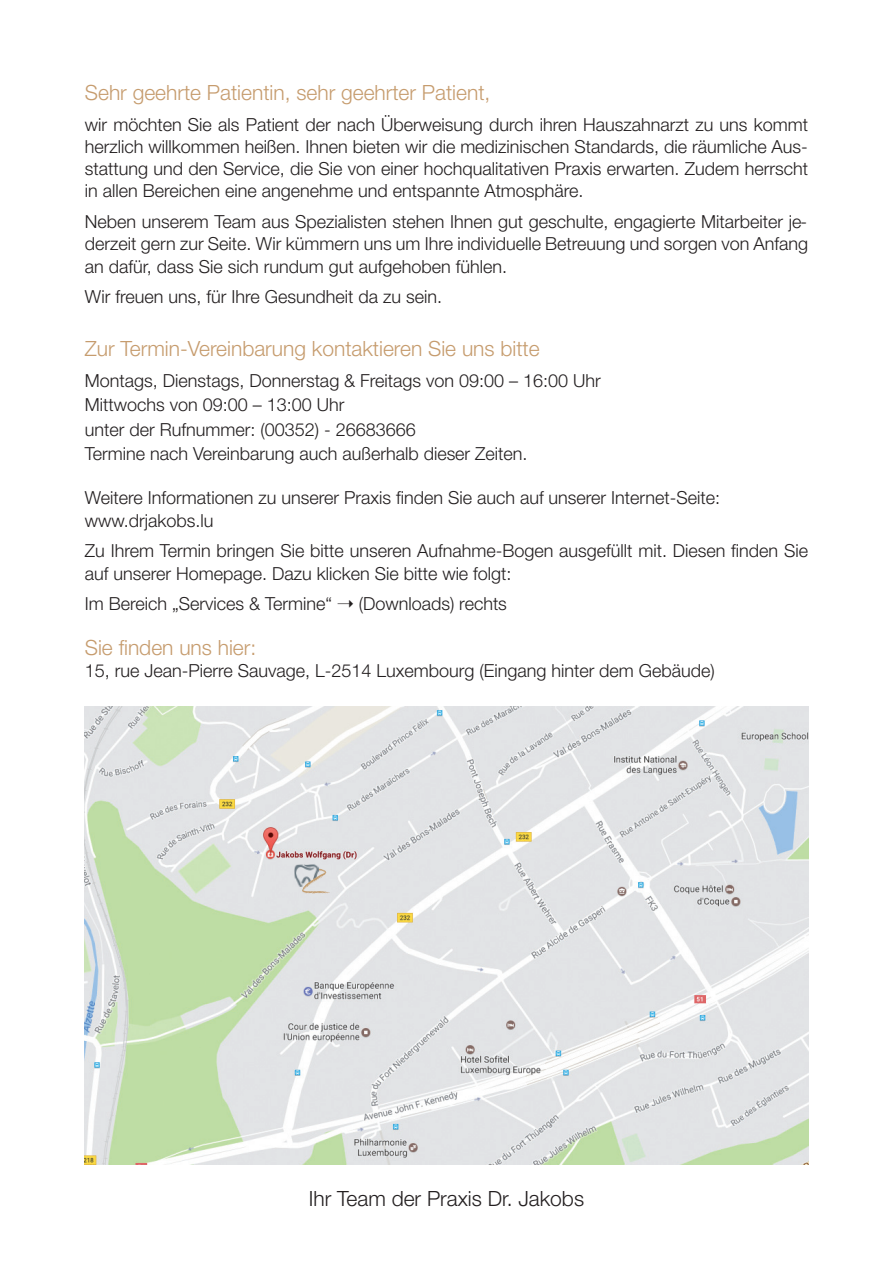
<style>
.page{position:relative;width:893px;height:1263px;background:#fff}
.page>*{position:absolute;margin:0;border:0;box-sizing:border-box;transform-origin:0 0}
.t1{font:300 21px "Helvetica Neue";color:#c69c6e}
.t2{font:300 21px "Helvetica Neue";color:#231f20}
.t3{font:300 18px/22.2px "Helvetica Neue";color:#231f20}
</style>
<div class="page">
<img style="left:85px;top:706px;width:723px;height:459px">
<img style="left:294px;top:864px;width:26px;height:23px">
<img style="left:302px;top:868px;width:27px;height:25px">
<p class="t1" style="left:85px;top:85px;width:407px">Sehr geehrte Patientin, sehr geehrter Patient,</p>
<p class="t3" style="left:85px;top:115px;width:724px;text-align:justify">wir möchten Sie als Patient der nach Überweisung durch ihren Hauszahnarzt zu uns kommt herzlich willkommen heißen. Ihnen bieten wir die medizinischen Standards, die räumliche Aus&shy;stattung und den Service, die Sie von einer hochqualitativen Praxis erwarten. Zudem herrscht in allen Bereichen eine angenehme und entspannte Atmosphäre.</p>
<p class="t3" style="left:85px;top:212px;width:724px;text-align:justify">Neben unserem Team aus Spezialisten stehen Ihnen gut geschulte, engagierte Mitarbeiter je&shy;derzeit gern zur Seite. Wir kümmern uns um Ihre individuelle Betreuung und sorgen von Anfang an dafür, dass Sie sich rundum gut aufgehoben fühlen.</p>
<p class="t3" style="left:85px;top:288px;width:359px">Wir freuen uns, für Ihre Gesundheit da zu sein.</p>
<p class="t1" style="left:85px;top:341px;width:456px">Zur Termin-Vereinbarung kontaktieren Sie uns bitte</p>
<p class="t3" style="left:85px;top:370px;width:517px;line-height:24.3px">Montags, Dienstags, Donnerstag &amp; Freitags von 09:00 – 16:00 Uhr Mittwochs von 09:00 – 13:00 Uhr<br>unter der Rufnummer: (00352) - 26683666<br>Termine nach Vereinbarung auch außerhalb dieser Zeiten.</p>
<p class="t3" style="left:85px;top:489px;width:637px">Weitere Informationen zu unserer Praxis finden Sie auch auf unserer Internet-Seite: www.drjakobs.lu</p>
<p class="t3" style="left:85px;top:542px;width:724px">Zu Ihrem Termin bringen Sie bitte unseren Aufnahme-Bogen ausgefüllt mit. Diesen finden Sie auf unserer Homepage. Dazu klicken Sie bitte wie folgt:</p>
<p class="t3" style="left:85px;top:595px;width:423px">Im Bereich „Services &amp; Termine“ ➝ (Downloads) rechts</p>
<p class="t1" style="left:85px;top:640px;width:173px">Sie finden uns hier:</p>
<p class="t3" style="left:85px;top:661px;width:631px">15, rue Jean-Pierre Sauvage, L-2514 Luxembourg (Eingang hinter dem Gebäude)</p>
<p class="t2" style="left:309px;top:1191px;width:277px">Ihr Team der Praxis Dr. Jakobs</p>
</div>
